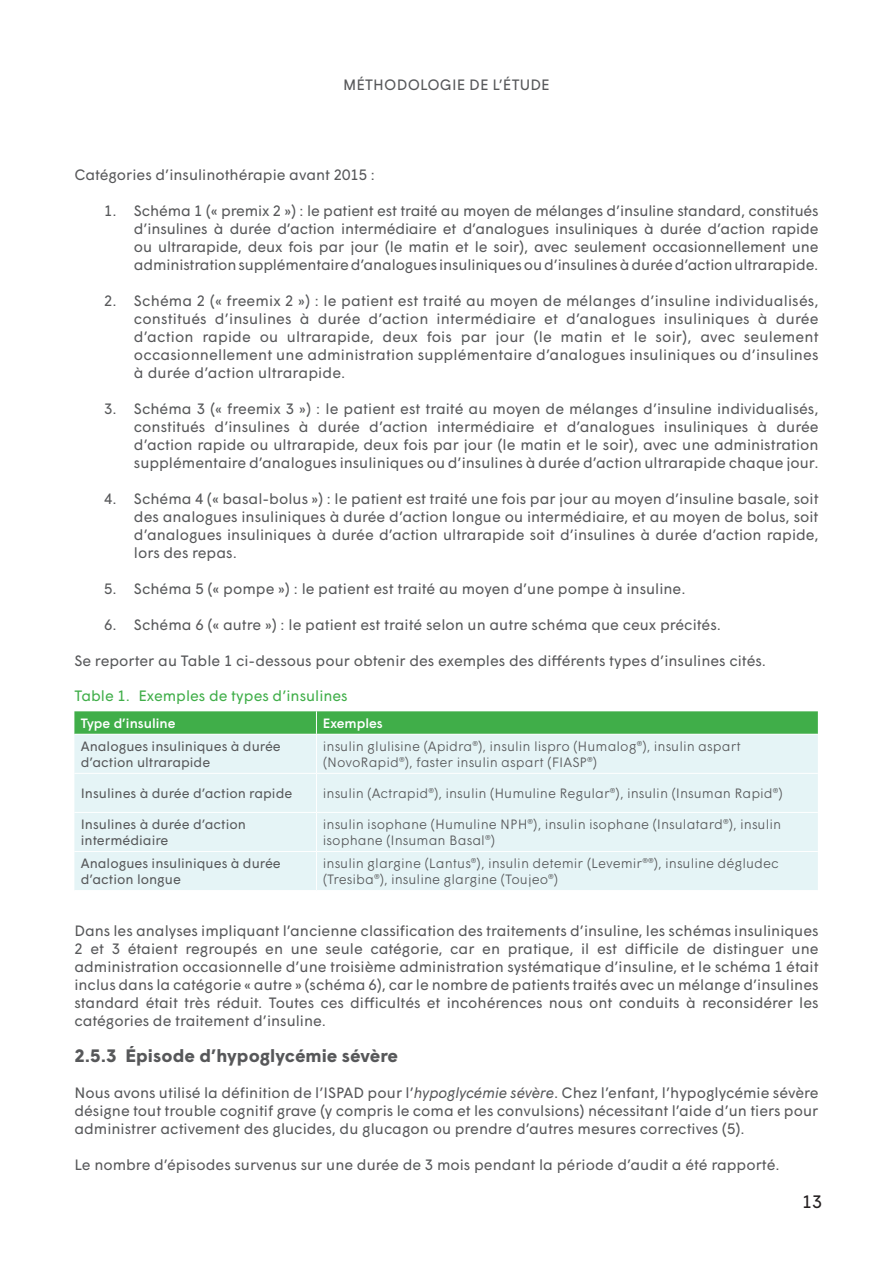
<style>
.page{position:relative;width:893px;height:1263px;background:#fff}
.page>*{position:absolute;margin:0;border:0;box-sizing:border-box;transform-origin:0 0}
.t1{font:700 18px "Wigrum";color:#57585a}
.t2{font:18px "Wigrum";color:#231f20}
.Body_text{font:15px/18px "Wigrum";color:#57585a;text-align:justify}
.t3{font:15px "Wigrum";color:#40ae49}
.Table__darkgrey_left{font:300 13.5px/16.2px "Wigrum";color:#57585a}
.Table__darkgrey_left-2{font:13.5px/16.2px "Wigrum";color:#57585a}
.Table__paper_centre{font:500 13.5px "Wigrum";color:#fff}
.s1{font-style:italic}
</style>
<div class="page">
<div style="left:74px;top:735px;width:744px;height:155px;background:#e5f4f6"></div>
<hr style="left:74px;top:773px;width:242px;height:1px;background:#fff">
<hr style="left:74px;top:812px;width:242px;height:1px;background:#fff">
<hr style="left:74px;top:851px;width:242px;height:1px;background:#fff">
<hr style="left:316px;top:773px;width:502px;height:1px;background:#fff">
<hr style="left:316px;top:812px;width:502px;height:1px;background:#fff">
<hr style="left:316px;top:851px;width:502px;height:1px;background:#fff">
<svg style="left:74px;top:711px;width:744px;height:23px;background:#45b04e"></svg>
<hr style="left:316px;top:735px;width:1px;height:38px;background:#fff">
<hr style="left:316px;top:774px;width:1px;height:38px;background:#fff">
<hr style="left:316px;top:813px;width:1px;height:38px;background:#fff">
<hr style="left:316px;top:852px;width:1px;height:38px;background:#fff">
<p class="Body_text" style="left:343px;top:75px;width:25px">Méthodologie</p>
<p class="Body_text" style="left:469px;top:75px;width:44px">de l’étude</p>
<p class="Body_text" style="left:74px;top:165px;width:302px">Catégories d’insulinothérapie avant 2015 :</p>
<p class="Body_text" style="left:134px;top:201px;width:686px;text-indent:-30px">1. Schéma 1 (« premix 2 ») : le patient est traité au moyen de mélanges d’insuline standard, constitués d’insulines à durée d’action intermédiaire et d’analogues insuliniques à durée d’action rapide ou ultrarapide, deux fois par jour (le matin et le soir), avec seulement occasionnellement une administration supplémentaire d’analogues insuliniques ou d’insulines à durée d’action ultrarapide.</p>
<p class="Body_text" style="left:134px;top:291px;width:686px;text-indent:-30px">2. Schéma 2 (« freemix 2 ») : le patient est traité au moyen de mélanges d’insuline individualisés, constitués d’insulines à durée d’action intermédiaire et d’analogues insuliniques à durée d’action rapide ou ultrarapide, deux fois par jour (le matin et le soir), avec seulement occasionnellement une administration supplémentaire d’analogues insuliniques ou d’insulines à durée d’action ultrarapide.</p>
<p class="Body_text" style="left:134px;top:399px;width:686px;text-indent:-30px">3. Schéma 3 (« freemix 3 ») : le patient est traité au moyen de mélanges d’insuline individualisés, constitués d’insulines à durée d’action intermédiaire et d’analogues insuliniques à durée d’action rapide ou ultrarapide, deux fois par jour (le matin et le soir), avec une administration supplémentaire d’analogues insuliniques ou d’insulines à durée d’action ultrarapide chaque jour.</p>
<p class="Body_text" style="left:134px;top:489px;width:686px;text-indent:-30px">4. Schéma 4 (« basal-bolus ») : le patient est traité une fois par jour au moyen d’insuline basale, soit des analogues insuliniques à durée d’action longue ou intermédiaire, et au moyen de bolus, soit d’analogues insuliniques à durée d’action ultrarapide soit d’insulines à durée d’action rapide, lors des repas.</p>
<p class="Body_text" style="left:104px;top:579px;width:583px">5. Schéma 5 (« pompe ») : le patient est traité au moyen d’une pompe à insuline.</p>
<p class="Body_text" style="left:104px;top:615px;width:618px">6. Schéma 6 (« autre ») : le patient est traité selon un autre schéma que ceux précités.</p>
<p class="Body_text" style="left:74px;top:651px;width:693px">Se reporter au Table 1 ci-dessous pour obtenir des exemples des différents types d’insulines cités.</p>
<p class="t3" style="left:74px;top:684px;width:275px">Table 1. Exemples de types d’insulines</p>
<p class="Table__paper_centre" style="left:81px;top:713px;width:96px">Type d’insuline</p>
<p class="Table__paper_centre" style="left:323px;top:713px;width:61px">Exemples</p>
<p class="Table__darkgrey_left-2" style="left:81px;top:737px;width:201px">Analogues insuliniques à durée d’action ultrarapide</p>
<p class="Table__darkgrey_left" style="left:323px;top:737px;width:420px">insulin glulisine (Apidra®), insulin lispro (Humalog®), insulin aspart (NovoRapid®), faster insulin aspart (FIASP®)</p>
<p class="Table__darkgrey_left-2" style="left:81px;top:784px;width:213px">Insulines à durée d’action rapide</p>
<p class="Table__darkgrey_left" style="left:323px;top:784px;width:462px">insulin (Actrapid®), insulin (Humuline Regular®), insulin (Insuman Rapid®)</p>
<p class="Table__darkgrey_left-2" style="left:81px;top:815px;width:167px">Insulines à durée d’action intermédiaire</p>
<p class="Table__darkgrey_left" style="left:323px;top:815px;width:460px">insulin isophane (Humuline NPH®), insulin isophane (Insulatard®), insulin isophane (Insuman Basal®)</p>
<p class="Table__darkgrey_left-2" style="left:81px;top:854px;width:201px">Analogues insuliniques à durée d’action longue</p>
<p class="Table__darkgrey_left" style="left:323px;top:854px;width:457px">insulin glargine (Lantus®), insulin detemir (Levemir®®), insuline dégludec (Tresiba®), insuline glargine (Toujeo®)</p>
<p class="Body_text" style="left:74px;top:921px;width:746px">Dans les analyses impliquant l’ancienne classification des traitements d’insuline, les schémas insuliniques 2 et 3 étaient regroupés en une seule catégorie, car en pratique, il est difficile de distinguer une administration occasionnelle d’une troisième administration systématique d’insuline, et le schéma 1 était inclus dans la catégorie « autre » (schéma 6), car le nombre de patients traités avec un mélange d’insulines standard était très réduit. Toutes ces difficultés et incohérences nous ont conduits à reconsidérer les catégories de traitement d’insuline.</p>
<p class="t1" style="left:74px;top:1042px;width:325px">2.5.3 Épisode d’hypoglycémie sévère</p>
<p class="Body_text" style="left:74px;top:1083px;width:746px">Nous avons utilisé la définition de l’ISPAD pour l’<span class="s1">hypoglycémie sévère</span>. Chez l’enfant, l’hypoglycémie sévère désigne tout trouble cognitif grave (y compris le coma et les convulsions) nécessitant l’aide d’un tiers pour administrer activement des glucides, du glucagon ou prendre d’autres mesures correctives (5).</p>
<p class="Body_text" style="left:74px;top:1155px;width:707px">Le nombre d’épisodes survenus sur une durée de 3 mois pendant la période d’audit a été rapporté.</p>
<p class="t2" style="left:802px;top:1188px;width:21px">13</p>
</div>
